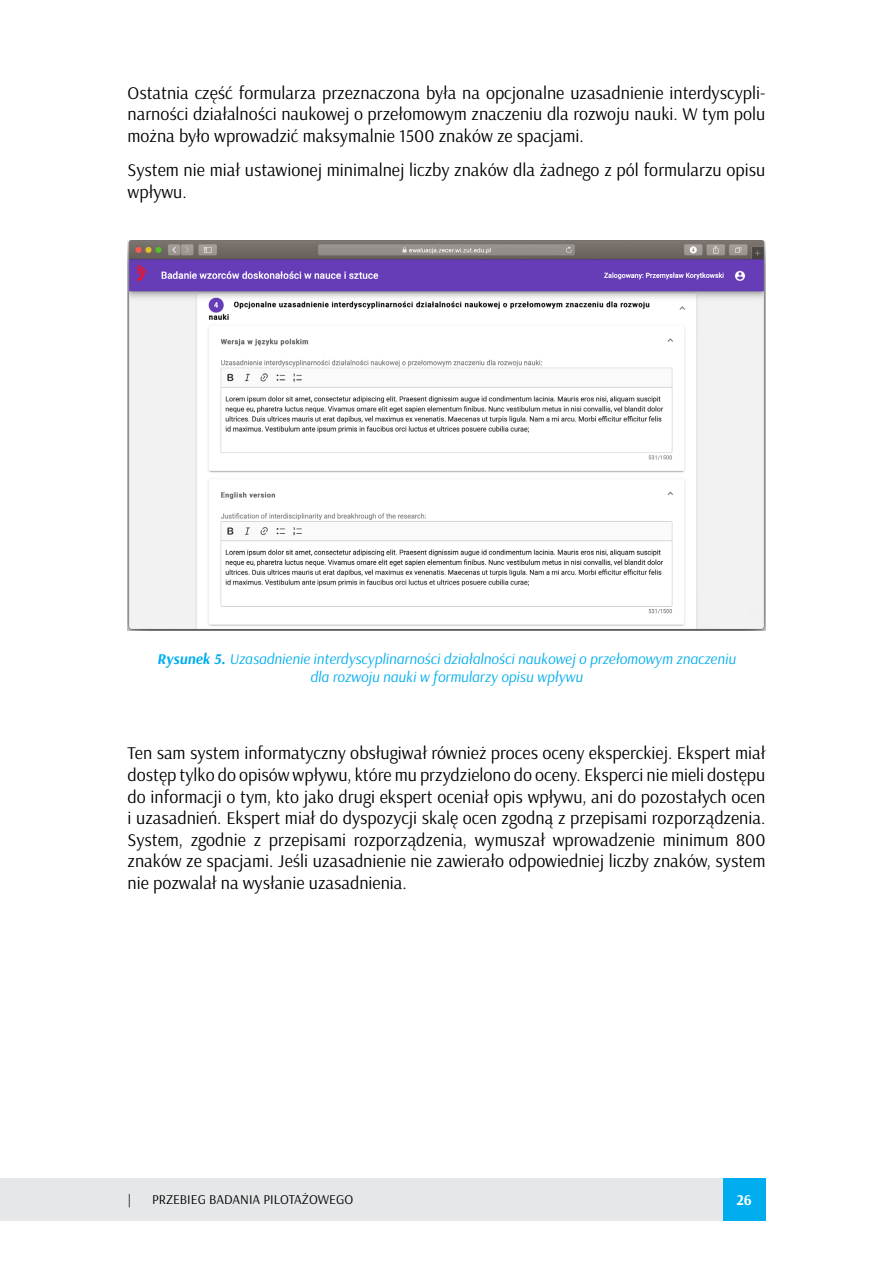
<style>
.page{position:relative;width:893px;height:1263px;background:#fff}
.page>*{position:absolute;margin:0;border:0;box-sizing:border-box;transform-origin:0 0}
.t1{font:18px/21.6px "Arsenal";color:#000;text-align:justify}
.t2{font:italic 15px/18px "Arsenal";color:#00aeef;text-align:center}
.t3{font:700 15px "Arsenal";color:#fff}
.t4{font:13.5px "Arsenal";color:#000}
.s1{font-weight:700}
</style>
<div class="page">
<div style="left:723px;top:1178px;width:42px;height:42px;background:#00aeef"></div>
<div style="left:0;top:1178px;width:723px;height:42px;background:#e6e7e8"></div>
<img style="left:128px;top:240px;width:637px;height:390px">
<p class="t1" style="left:128px;top:82px;width:639px">Ostatnia część formularza przeznaczona była na opcjonalne uzasadnienie interdyscypli&shy;narności działalności naukowej o przełomowym znaczeniu dla rozwoju nauki. W tym polu można było wprowadzić maksymalnie 1500 znaków ze spacjami.</p>
<p class="t1" style="left:128px;top:159px;width:639px">System nie miał ustawionej minimalnej liczby znaków dla żadnego z pól formularzu opisu wpływu.</p>
<p class="t2" style="left:157px;top:650px;width:580px"><span class="s1">Rysunek 5.</span> Uzasadnienie interdyscyplinarności działalności naukowej o przełomowym znaczeniu dla rozwoju nauki w formularzy opisu wpływu</p>
<p class="t1" style="left:128px;top:742px;width:639px">Ten sam system informatyczny obsługiwał również proces oceny eksperckiej. Ekspert miał dostęp tylko do opisów wpływu, które mu przydzielono do oceny. Eksperci nie mieli dostępu do informacji o tym, kto jako drugi ekspert oceniał opis wpływu, ani do pozostałych ocen i uzasadnień. Ekspert miał do dyspozycji skalę ocen zgodną z przepisami rozporządzenia.<br>System, zgodnie z przepisami rozporządzenia, wymuszał wprowadzenie minimum 800 znaków ze spacjami. Jeśli uzasadnienie nie zawierało odpowiedniej liczby znaków, system nie pozwalał na wysłanie uzasadnienia.</p>
<p class="t4" style="left:128px;top:1191px;width:5px">|</p>
<p class="t4" style="left:152px;top:1191px;width:203px">PRZEBIEG BADANIA PILOTAŻOWEGO</p>
<p class="t3" style="left:736px;top:1190px;width:17px">26</p>
</div>
